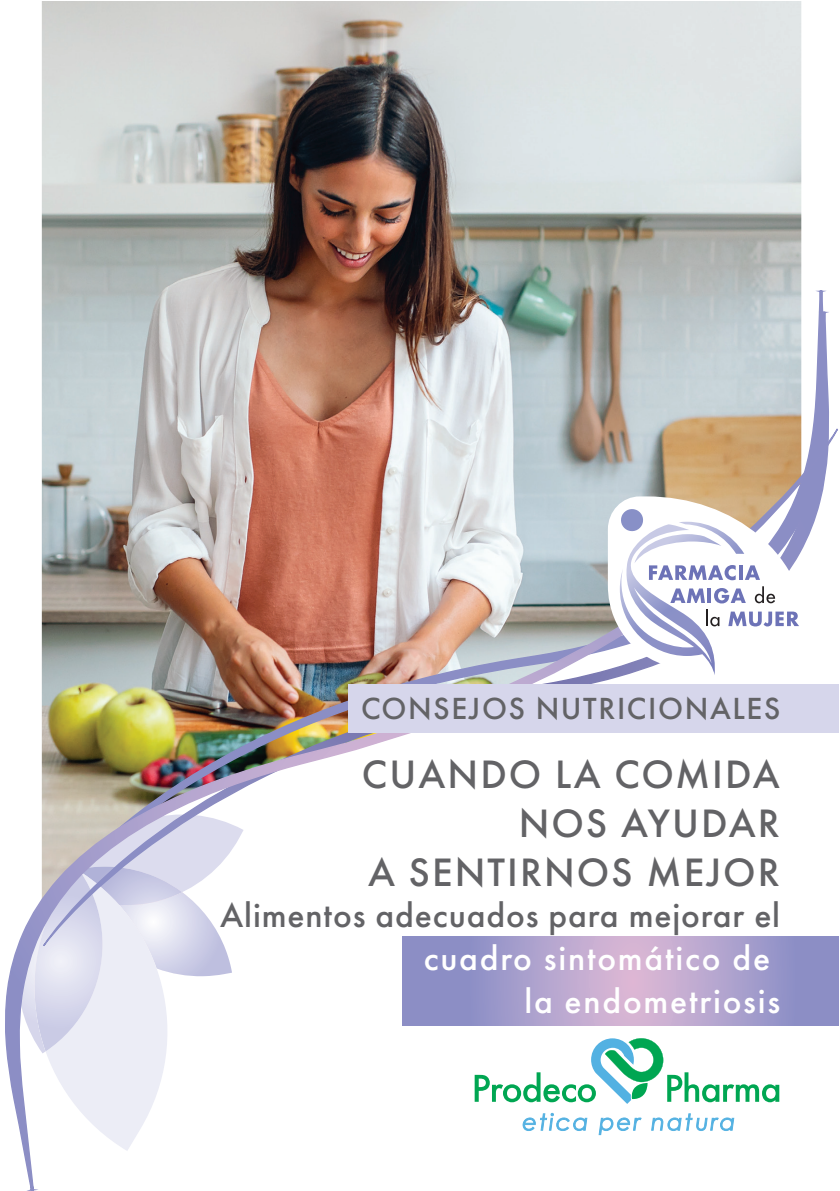
<style>
.page{position:relative;width:840px;height:1191px;background:#fff}
.page>*{position:absolute;margin:0;border:0;box-sizing:border-box;transform-origin:0 0}
.t1{font:500 41.2px/49.4px "Futura PT";letter-spacing:.05em;color:#636366;text-align:right}
.t2{font:500 35.4px/42.6px "Futura PT";letter-spacing:.05em;color:#fff;text-align:right}
.t3{font:500 35.4px "Futura PT";letter-spacing:.025em;color:#636366}
.t4{font:500 31.8px "Futura PT";letter-spacing:.05em;color:#636366}
</style>
<div class="page">
<img style="left:42px;top:1px;width:758px;height:228px">
<svg style="left:41px;top:229px;width:761px;height:169px;background:#958a7f"></svg>
<img style="left:42px;top:248px;width:786px;height:179px">
<img style="left:5px;top:427px;width:833px;height:763px">
<svg style="left:522px;top:1112px;width:65px;height:19px"></svg>
<svg style="left:598px;top:1117px;width:43px;height:18px"></svg>
<svg style="left:650px;top:1113px;width:83px;height:18px"></svg>
<svg style="left:474px;top:1038px;width:304px;height:66px"></svg>
<svg style="left:402px;top:936px;width:436px;height:89px;background:#aa9fcc"></svg>
<div style="left:348px;top:683px;width:490px;height:49px;background:#d6d6eb"></div>
<svg style="left:604px;top:496px;width:203px;height:179px"></svg>
<p class="t4" style="left:361px;top:689px;width:420px">CONSEJOS NUTRICIONALES</p>
<p class="t1" style="left:362px;top:749px;width:419px">CUANDO LA COMIDA<br>NOS AYUDAR<br>A SENTIRNOS MEJOR</p>
<p class="t3" style="left:220px;top:894px;width:561px">Alimentos adecuados para mejorar el</p>
<p class="t2" style="left:423px;top:937px;width:358px">cuadro sintomático de la endometriosis</p>
</div>
